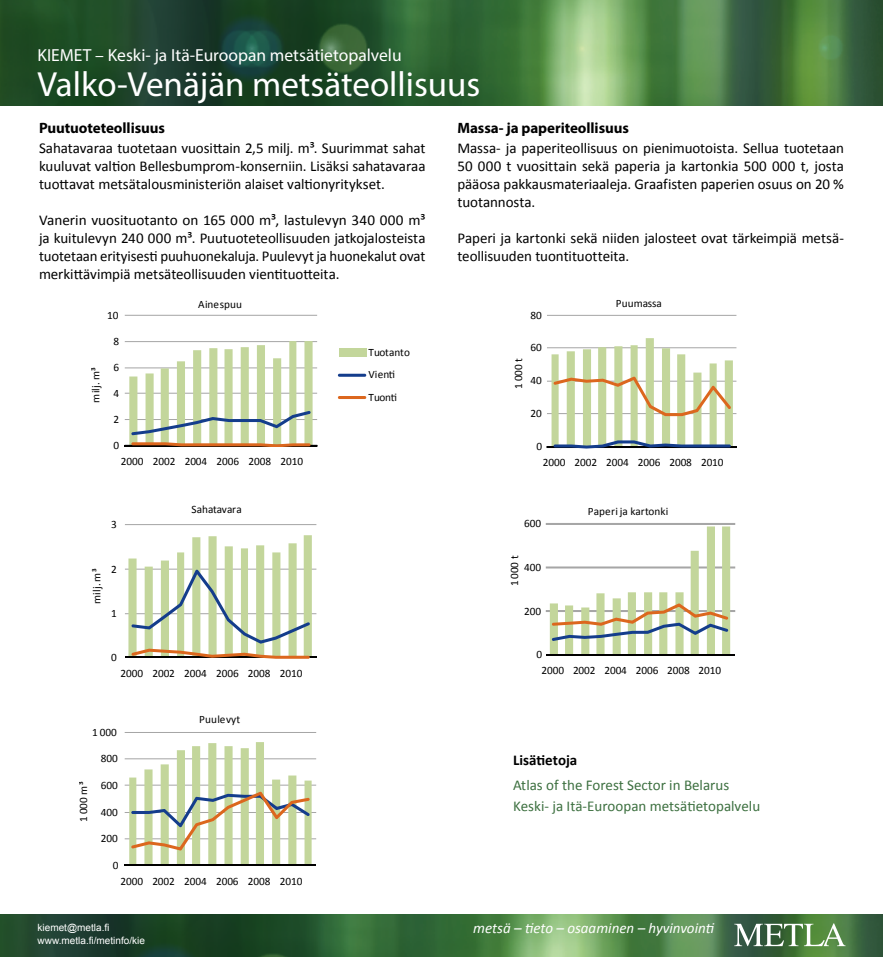
<style>
.page{position:relative;width:883px;height:957px;background:#fff}
.page>*{position:absolute;margin:0;border:0;box-sizing:border-box;transform-origin:0 0}
.t1{font:35px "Myriad Pro";color:#fff}
.t2{font:17.5px "Myriad Pro";color:#fff}
.t3{font:15px/18px "Calibri";letter-spacing:-.005em;color:#000;text-align:justify}
.t4{font:15px/21px "Calibri";color:#3d7040}
.t5{font:700 15px "Myriad Pro";letter-spacing:-.005em;color:#000}
.t6{font:italic 15px "Calibri";color:#fff}
.t7{font:700 15px "Calibri";color:#000}
.t8{font:11.25px/22.8px "Calibri";letter-spacing:-.005em;color:#000}
.t9{font:11.25px "Calibri";letter-spacing:.015em;color:#000}
.t10{font:10px/13.8px "Arial";color:#fff}
</style>
<div class="page">
<img style="left:0;top:914px;width:882px;height:43px">
<svg style="left:734px;top:923px;width:111px;height:23px"></svg>
<img style="left:0;top:0;width:882px;height:105px">
<hr style="left:125px;top:315px;width:192px;height:1px;background:#a6a6a6">
<hr style="left:125px;top:341px;width:192px;height:1px;background:#a6a6a6">
<hr style="left:125px;top:367px;width:192px;height:1px;background:#a6a6a6">
<hr style="left:125px;top:393px;width:192px;height:1px;background:#a6a6a6">
<hr style="left:125px;top:419px;width:192px;height:1px;background:#a6a6a6">
<div style="left:125px;top:445px;width:192px;height:1px;border:1px solid #000"></div>
<svg style="left:129px;top:341px;width:183px;height:106px"></svg>
<div style="left:339px;top:348px;width:27px;height:8px;background:#c3d69b"></div>
<hr style="left:338px;top:374px;width:28px;height:3px;background:#143d8c;border-radius:2px">
<hr style="left:338px;top:396px;width:28px;height:3px;background:#dc671e;border-radius:2px">
<hr style="left:125px;top:524px;width:191px;height:1px;background:#a6a6a6">
<hr style="left:125px;top:568px;width:191px;height:1px;background:#a6a6a6">
<hr style="left:125px;top:613px;width:191px;height:1px;background:#a6a6a6">
<hr style="left:125px;top:657px;width:191px;height:1px;background:#000">
<svg style="left:128px;top:535px;width:184px;height:124px"></svg>
<hr style="left:125px;top:732px;width:191px;height:1px;background:#a6a6a6">
<hr style="left:125px;top:758px;width:191px;height:1px;background:#a6a6a6">
<hr style="left:125px;top:784px;width:191px;height:1px;background:#a6a6a6">
<hr style="left:125px;top:812px;width:191px;height:1px;background:#a6a6a6">
<hr style="left:125px;top:838px;width:191px;height:1px;background:#a6a6a6">
<hr style="left:125px;top:864px;width:191px;height:1px;background:#000">
<svg style="left:129px;top:742px;width:182px;height:122px"></svg>
<hr style="left:547px;top:315px;width:189px;height:1px;background:#a6a6a6">
<hr style="left:547px;top:347px;width:189px;height:1px;background:#a6a6a6">
<hr style="left:547px;top:381px;width:189px;height:1px;background:#a6a6a6">
<hr style="left:547px;top:413px;width:189px;height:1px;background:#a6a6a6">
<div style="left:546px;top:446px;width:190px;height:2px;border:1px solid #000"></div>
<svg style="left:551px;top:338px;width:181px;height:110px"></svg>
<div style="left:545px;top:523px;width:190px;height:133px;background:linear-gradient(to right,#fff,#fff)"></div>
<div style="left:546px;top:523px;width:188px;height:1px;border:1px solid #a6a6a6"></div>
<div style="left:546px;top:567px;width:188px;height:1px;border:1px solid #a6a6a6"></div>
<div style="left:546px;top:610px;width:188px;height:2px;border:1px solid #a6a6a6"></div>
<hr style="left:546px;top:654px;width:188px;height:1px;background:#000">
<svg style="left:549px;top:526px;width:181px;height:128px"></svg>
<p class="t2" style="left:38px;top:44px;width:365px">KIEMET – Keski- ja Itä-Euroopan metsätietopalvelu</p>
<h1 class="t1" style="left:38px;top:63px;width:444px">Valko-Venäjän metsäteollisuus</h1>
<p class="t5" style="left:39px;top:118px;width:127px">Puutuoteteollisuus</p>
<p class="t3" style="left:39px;top:139px;width:388px">Sahatavaraa tuotetaan vuosittain 2,5 milj. m³. Suurimmat sahat kuuluvat valtion Bellesbumprom-konserniin. Lisäksi sahatavaraa tuottavat metsätalousministeriön alaiset valtionyritykset.</p>
<p class="t3" style="left:39px;top:211px;width:388px">Vanerin vuosituotanto on 165 000 m³, lastulevyn 340 000 m³ ja kuitulevyn 240 000 m³. Puutuoteteollisuuden jatkojalosteista tuotetaan erityisesti puuhuonekaluja. Puulevyt ja huonekalut ovat merkittävimpiä metsäteollisuuden vientituotteita.</p>
<p class="t8" style="left:107px;top:303px;width:13px">10</p>
<p class="t8" style="left:84px;top:403px;width:37px;rotate:-90deg">milj. m³</p>
<p class="t8" style="left:113px;top:329px;width:7px">8</p>
<p class="t8" style="left:113px;top:355px;width:7px">6</p>
<p class="t8" style="left:113px;top:381px;width:7px">4</p>
<p class="t8" style="left:113px;top:407px;width:7px">2</p>
<p class="t8" style="left:113px;top:433px;width:7px">0</p>
<p class="t9" style="left:198px;top:298px;width:45px">Ainespuu</p>
<p class="t8" style="left:121px;top:449px;width:184px">2000 2002 2004 2006 2008 2010</p>
<p class="t8" style="left:111px;top:513px;width:7px">3</p>
<p class="t8" style="left:85px;top:604px;width:37px;rotate:-90deg">milj. m³</p>
<p class="t8" style="left:111px;top:557px;width:7px">2</p>
<p class="t8" style="left:111px;top:601px;width:7px">1</p>
<p class="t8" style="left:191px;top:498px;width:52px">Sahatavara</p>
<p class="t8" style="left:111px;top:645px;width:7px">0</p>
<p class="t8" style="left:120px;top:661px;width:183px">2000 2002 2004 2006 2008 2010</p>
<p class="t9" style="left:199px;top:712px;width:42px">Puulevyt</p>
<p class="t8" style="left:92px;top:720px;width:26px">1 000</p>
<p class="t8" style="left:71px;top:822px;width:42px;rotate:-90deg">1 000 m³</p>
<p class="t8" style="left:101px;top:747px;width:18px">800</p>
<p class="t8" style="left:101px;top:773px;width:18px">600</p>
<p class="t8" style="left:101px;top:800px;width:18px">400</p>
<p class="t8" style="left:101px;top:826px;width:18px">200</p>
<p class="t8" style="left:113px;top:853px;width:7px">0</p>
<p class="t8" style="left:120px;top:869px;width:183px">2000 2002 2004 2006 2008 2010</p>
<p class="t8" style="left:368px;top:340px;width:43px">Tuotanto<br>Vienti<br>Tuonti</p>
<p class="t5" style="left:457px;top:118px;width:173px">Massa- ja paperiteollisuus</p>
<p class="t3" style="left:457px;top:139px;width:388px">Massa- ja paperiteollisuus on pienimuotoista. Sellua tuotetaan 50 000 t vuosittain sekä paperia ja kartonkia 500 000 t, josta pääosa pakkausmateriaaleja. Graafisten paperien osuus on 20 % tuotannosta.</p>
<p class="t3" style="left:457px;top:229px;width:388px">Paperi ja kartonki sekä niiden jalosteet ovat tärkeimpiä metsä&shy;teollisuuden tuontituotteita.</p>
<p class="t8" style="left:530px;top:303px;width:13px">80</p>
<p class="t8" style="left:506px;top:389px;width:32px;rotate:-90deg">1000 t</p>
<p class="t8" style="left:530px;top:336px;width:13px">60</p>
<p class="t8" style="left:530px;top:369px;width:13px">40</p>
<p class="t8" style="left:530px;top:401px;width:13px">20</p>
<p class="t8" style="left:615px;top:292px;width:48px">Puumassa</p>
<p class="t8" style="left:536px;top:434px;width:7px">0</p>
<p class="t8" style="left:542px;top:450px;width:182px">2000 2002 2004 2006 2008 2010</p>
<p class="t8" style="left:587px;top:499px;width:82px">Paperi ja kartonki</p>
<p class="t8" style="left:524px;top:511px;width:18px">600</p>
<p class="t8" style="left:502px;top:586px;width:32px;rotate:-90deg">1000 t</p>
<p class="t8" style="left:524px;top:555px;width:18px">400</p>
<p class="t8" style="left:524px;top:599px;width:18px">200</p>
<p class="t8" style="left:536px;top:643px;width:7px">0</p>
<p class="t8" style="left:541px;top:658px;width:181px">2000 2002 2004 2006 2008 2010</p>
<p class="t7" style="left:513px;top:750px;width:66px">Lisätietoja</p>
<p class="t4" style="left:513px;top:774px;width:249px">Atlas of the Forest Sector in Belarus<br>Keski- ja Itä-Euroopan metsätietopalvelu</p>
<p class="t10" style="left:38px;top:920px;width:109px">kiemet@metla.fi www.metla.fi/metinfo/kie</p>
<p class="t6" style="left:473px;top:918px;width:242px">metsä – tieto – osaaminen – hyvinvointi</p>
</div>
